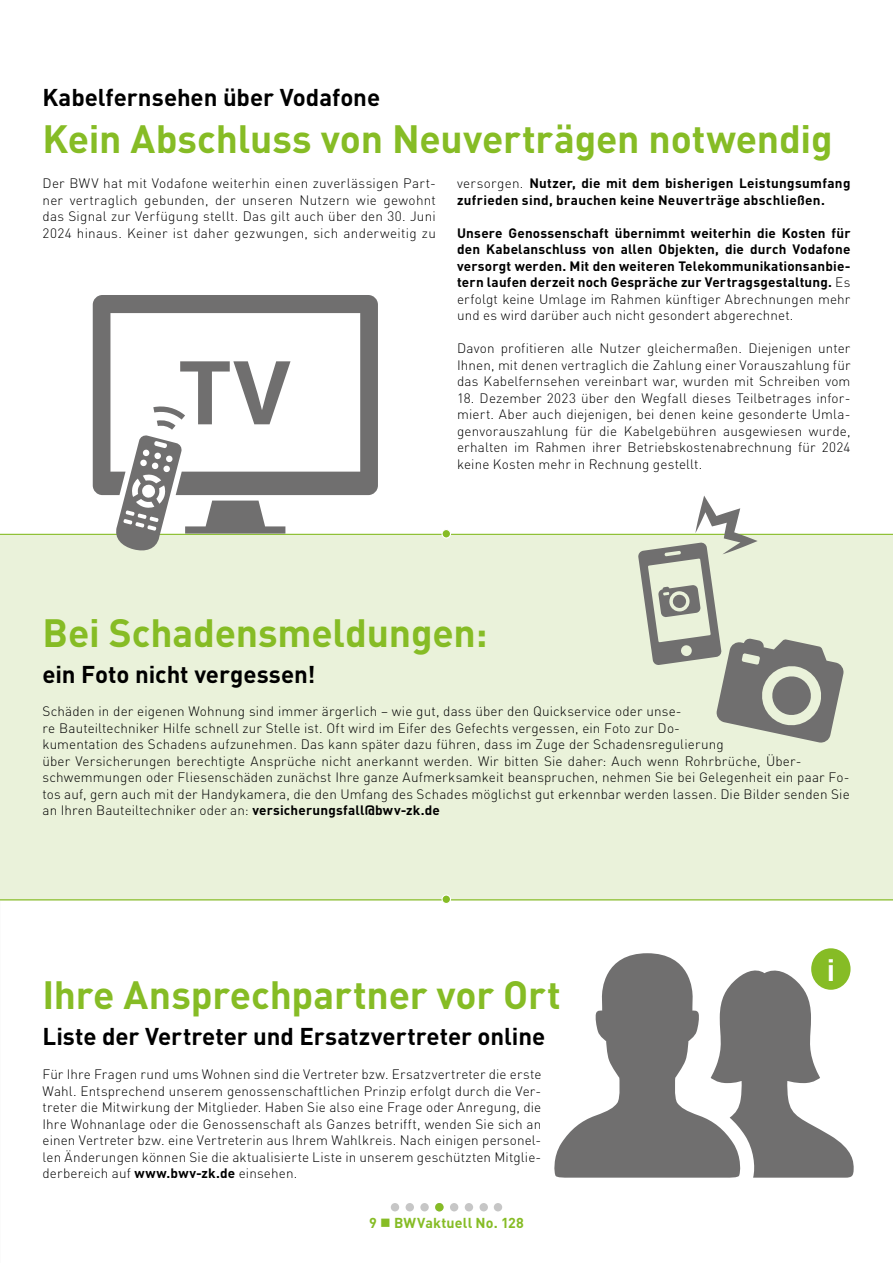
<style>
.page{position:relative;width:893px;height:1263px;background:#fff}
.page>*{position:absolute;margin:0;border:0;box-sizing:border-box;transform-origin:0 0}
.t1{font:700 39px "DIN";letter-spacing:-.005em;color:#86bc25}
.t2{font:700 30.45px "DIN";color:#fff}
.t3{font:700 24px "DIN";letter-spacing:-.005em;color:#000}
.t4{font:700 14.25px "DIN";letter-spacing:.01em;color:#86bc25}
.t5{font:300 13.5px/16.5px "DIN";letter-spacing:.01em;color:#000;text-align:justify}
.t6{font:700 13.5px/16.5px "DIN";letter-spacing:.02em;color:#000}
.s1{font-weight:300}
.s2{font-weight:700}
</style>
<div class="page">
<div style="left:391px;top:1203px;width:8px;height:8px;background:#c6c6c6;border-radius:50%"></div>
<div style="left:406px;top:1203px;width:8px;height:8px;background:#c6c6c6;border-radius:50%"></div>
<div style="left:420px;top:1203px;width:9px;height:8px;background:#c6c6c6;border-radius:50%"></div>
<div style="left:450px;top:1203px;width:8px;height:8px;background:#c6c6c6;border-radius:50%"></div>
<div style="left:465px;top:1203px;width:8px;height:8px;background:#c6c6c6;border-radius:50%"></div>
<div style="left:479px;top:1203px;width:9px;height:8px;background:#c6c6c6;border-radius:50%"></div>
<div style="left:494px;top:1203px;width:8px;height:8px;background:#c6c6c6;border-radius:50%"></div>
<div style="left:0;top:535px;width:893px;height:365px;background:#eaf2da"></div>
<hr style="left:0;top:899px;width:893px;height:1px;background:#86bc25">
<hr style="left:0;top:534px;width:893px;height:1px;background:#86bc25">
<div style="left:442px;top:895px;width:8px;height:8px;background:#86bc25;border-radius:50%"></div>
<div style="left:441px;top:894px;width:10px;height:10px;border:1px solid #fff;border-radius:50%"></div>
<svg style="left:442px;top:529px;width:8px;height:9px"></svg>
<div style="left:441px;top:529px;width:10px;height:10px;border:1px solid #fff;border-radius:50%"></div>
<svg style="left:114px;top:495px;width:176px;height:56px"></svg>
<svg style="left:93px;top:295px;width:285px;height:200px"></svg>
<div style="left:435px;top:1203px;width:9px;height:8px;background:#86bc25;border-radius:50%"></div>
<svg style="left:554px;top:953px;width:300px;height:225px"></svg>
<div style="left:811px;top:948px;width:39px;height:42px;background:#86bc25;border-radius:50%"></div>
<svg style="left:638px;top:496px;width:206px;height:247px"></svg>
<h3 class="t3" style="left:43px;top:82px;width:339px">Kabelfernsehen über Vodafone</h3>
<h1 class="t1" style="left:43px;top:114px;width:792px">Kein Abschluss von Neuverträgen notwendig</h1>
<p class="t5" style="left:43px;top:175px;width:395px">Der BWV hat mit Vodafone weiterhin einen zuverlässigen Part&shy;ner vertraglich gebunden, der unseren Nutzern wie gewohnt das Signal zur Verfügung stellt. Das gilt auch über den 30. Juni 2024 hinaus. Keiner ist daher gezwungen, sich anderweitig zu</p>
<p class="t6" style="left:457px;top:175px;width:395px"><span class="s1">versorgen.</span> Nutzer, die mit dem bisherigen Leistungsumfang zufrieden sind, brauchen keine Neuverträge abschließen.</p>
<p class="t6" style="left:457px;top:224px;width:395px;text-align:justify">Unsere Genossenschaft übernimmt weiterhin die Kosten für den Kabelanschluss von allen Objekten, die durch Vodafone versorgt werden. Mit den weiteren Telekommunikationsanbie&shy;tern laufen derzeit noch Gespräche zur Vertragsgestaltung. <span class="s1">Es erfolgt keine Umlage im Rahmen künftiger Abrechnungen mehr und es wird darüber auch nicht gesondert abgerechnet.</span></p>
<p class="t5" style="left:457px;top:340px;width:395px">Davon profitieren alle Nutzer gleichermaßen. Diejenigen unter Ihnen, mit denen vertraglich die Zahlung einer Vorauszahlung für das Kabelfernsehen vereinbart war, wurden mit Schreiben vom</p>
<p class="t5" style="left:457px;top:390px;width:395px">18. Dezember 2023 über den Wegfall dieses Teilbetrages infor&shy;miert. Aber auch diejenigen, bei denen keine gesonderte Umla&shy;genvorauszahlung für die Kabelgebühren ausgewiesen wurde, erhalten im Rahmen ihrer Betriebskostenabrechnung für 2024 keine Kosten mehr in Rechnung gestellt.</p>
<h1 class="t1" style="left:43px;top:608px;width:446px">Bei Schadensmeldungen:</h1>
<h3 class="t3" style="left:43px;top:659px;width:274px">ein Foto nicht vergessen!</h3>
<p class="t5" style="left:43px;top:703px;width:809px;text-align:left">Schäden in der eigenen Wohnung sind immer ärgerlich – wie gut, dass über den Quickservice oder unse-<br>re Bauteiltechniker Hilfe schnell zur Stelle ist. Oft wird im Eifer des Gefechts vergessen, ein Foto zur Do-<br>kumentation des Schadens aufzunehmen. Das kann später dazu führen, dass im Zuge der Schadensregulierung<br>über Versicherungen berechtigte Ansprüche nicht anerkannt werden. Wir bitten Sie daher: Auch wenn Rohrbrüche, Über&shy;schwemmungen oder Fliesenschäden zunächst Ihre ganze Aufmerksamkeit beanspruchen, nehmen Sie bei Gelegenheit ein paar Fo&shy;tos auf, gern auch mit der Handykamera, die den Umfang des Schades möglichst gut erkennbar werden lassen. Die Bilder senden Sie an Ihren Bauteiltechniker oder an: <span class="s2">versicherungsfall@bwv-zk.de</span></p>
<h1 class="t1" style="left:43px;top:969px;width:520px">Ihre Ansprechpartner vor Ort</h1>
<h3 class="t3" style="left:43px;top:1021px;width:504px">Liste der Vertreter und Ersatzvertreter online</h3>
<p class="t5" style="left:43px;top:1066px;width:500px">Für Ihre Fragen rund ums Wohnen sind die Vertreter bzw. Ersatzvertreter die erste Wahl. Entsprechend unserem genossenschaftlichen Prinzip erfolgt durch die Ver&shy;treter die Mitwirkung der Mitglieder. Haben Sie also eine Frage oder Anregung, die Ihre Wohnanlage oder die Genossenschaft als Ganzes betrifft, wenden Sie sich an einen Vertreter bzw. eine Vertreterin aus Ihrem Wahlkreis. Nach einigen personel&shy;len Änderungen können Sie die aktualisierte Liste in unserem geschützten Mitglie&shy;derbereich auf <span class="s2">www.bwv-zk.de</span> einsehen.</p>
<p class="t4" style="left:369px;top:1213px;width:156px">9 ■ BWVaktuell No. 128</p>
<h2 class="t2" style="left:827px;top:949px;width:10px">i</h2>
</div>
